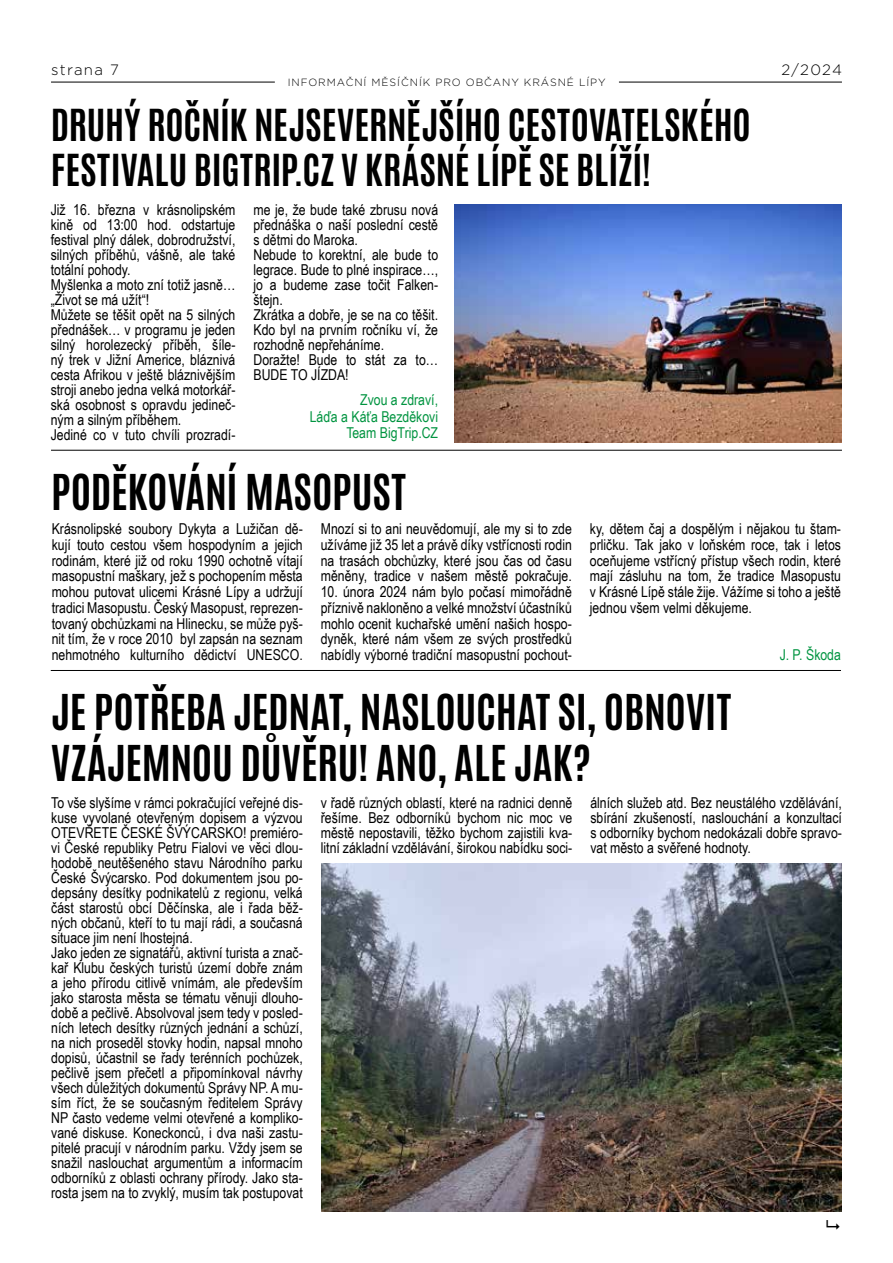
<style>
.page{position:relative;width:893px;height:1263px;background:#fff}
.page>*{position:absolute;margin:0;border:0;box-sizing:border-box;transform-origin:0 0}
.t1{font:42px/50.4px "Antonio";color:#000}
.t2{font:37.5px/45px "Antonio";color:#000}
.t3{font:15px/15px "Arial Narrow";color:#000;text-align:justify}
.t4{font:15px/16.5px "Arial Narrow";color:#009440;text-align:right}
.t5{font:300 15px "Gotham Light CE";letter-spacing:.085em;color:#000}
.t6{font:300 10.5px "Gotham Light CE";letter-spacing:.09em;color:#000}
</style>
<div class="page">
<hr style="left:51px;top:82px;width:224px;height:1px;background:#000">
<hr style="left:619px;top:82px;width:223px;height:1px;background:#000">
<img style="left:454px;top:204px;width:388px;height:238px">
<hr style="left:51px;top:450px;width:791px;height:1px;background:#000">
<hr style="left:51px;top:670px;width:790px;height:1px;background:#000">
<img style="left:322px;top:863px;width:520px;height:349px">
<p class="t5" style="left:51px;top:61px;width:70px">strana 7</p>
<p class="t5" style="left:781px;top:61px;width:62px">2/2024</p>
<p class="t6" style="left:288px;top:76px;width:319px">INFORMAČNÍ MĚSÍČNÍK PRO OBČANY KRÁSNÉ LÍPY</p>
<h2 class="t2" style="left:51px;top:103px;width:701px">DRUHÝ ROČNÍK NEJSEVERNĚJŠÍHO CESTOVATELSKÉHO<br>FESTIVALU BIGTRIP.CZ V KRÁSNÉ LÍPĚ SE BLÍŽÍ!</h2>
<p class="t3" style="left:51px;top:202px;width:186px;text-align:left">Již 16. března v krásnolipském kině od 13:00 hod. odstartuje festival plný dálek, dobrodružství, silných příběhů, vášně, ale také totální pohody.<br>Myšlenka a moto zní totiž jasně… „Život se má užít“!<br>Můžete se těšit opět na 5 silných přednášek… v programu je jeden silný horolezecký příběh, šíle&shy;ný trek v Jižní Americe, bláznivá cesta Afrikou v ještě bláznivějším stroji anebo jedna velká motorkář&shy;ská osobnost s opravdu jedineč&shy;ným a silným příběhem.<br>Jediné co v tuto chvíli prozradí-</p>
<p class="t3" style="left:253px;top:202px;width:186px;text-align:left">me je, že bude také zbrusu nová přednáška o naší poslední cestě s dětmi do Maroka.<br>Nebude to korektní, ale bude to legrace. Bude to plné inspirace…, jo a budeme zase točit Falken&shy;štejn.<br>Zkrátka a dobře, je se na co těšit.<br>Kdo byl na prvním ročníku ví, že rozhodně nepřeháníme.<br>Doražte! Bude to stát za to…<br>BUDE TO JÍZDA!</p>
<p class="t4" style="left:310px;top:391px;width:130px">Zvou a zdraví,<br>Láďa a Káťa Bezděkovi<br>Team BigTrip.CZ</p>
<h1 class="t1" style="left:51px;top:467px;width:357px">PODĚKOVÁNÍ MASOPUST</h1>
<p class="t3" style="left:52px;top:520px;width:253px;line-height:15.8px">Krásnolipské soubory Dykyta a Lužičan dě&shy;kují touto cestou všem hospodyním a jejich rodinám, které již od roku 1990 ochotně vítají masopustní maškary, jež s pochopením města mohou putovat ulicemi Krásné Lípy a udržují tradici Masopustu. Český Masopust, reprezen&shy;tovaný obchůzkami na Hlinecku, se může pyš&shy;nit tím, že v roce 2010 byl zapsán na seznam nehmotného kulturního dědictví UNESCO.</p>
<p class="t3" style="left:321px;top:520px;width:253px;line-height:15.8px">Mnozí si to ani neuvědomují, ale my si to zde užíváme již 35 let a právě díky vstřícnosti rodin na trasách obchůzky, které jsou čas od času měněny, tradice v našem městě pokračuje.</p>
<p class="t3" style="left:321px;top:583px;width:253px;line-height:15.8px">10. února 2024 nám bylo počasí mimořádně příznivě nakloněno a velké množství účastníků mohlo ocenit kuchařské umění našich hospo&shy;dyněk, které nám všem ze svých prostředků nabídly výborné tradiční masopustní pochout-</p>
<p class="t3" style="left:590px;top:520px;width:253px;line-height:15.8px">ky, dětem čaj a dospělým i nějakou tu štam&shy;prličku. Tak jako v loňském roce, tak i letos oceňujeme vstřícný přístup všech rodin, které mají zásluhu na tom, že tradice Masopustu v Krásné Lípě stále žije. Vážíme si toho a ještě jednou všem velmi děkujeme.</p>
<p class="t4" style="left:780px;top:646px;width:63px">J. P. Škoda</p>
<h1 class="t1" style="left:51px;top:688px;width:682px">JE POTŘEBA JEDNAT, NASLOUCHAT SI, OBNOVIT<br>VZÁJEMNOU DŮVĚRU! ANO, ALE JAK?</h1>
<p class="t3" style="left:51px;top:794px;width:253px;text-align:left">To vše slyšíme v rámci pokračující veřejné dis&shy;kuse vyvolané otevřeným dopisem a výzvou OTEVŘETE ČESKÉ ŠVÝCARSKO! premiéro&shy;vi České republiky Petru Fialovi ve věci dlou&shy;hodobě neutěšeného stavu Národního parku České Švýcarsko. Pod dokumentem jsou po&shy;depsány desítky podnikatelů z regionu, velká část starostů obcí Děčínska, ale i řada běž&shy;ných občanů, kteří to tu mají rádi, a současná situace jim není lhostejná.<br>Jako jeden ze signatářů, aktivní turista a znač&shy;kař Klubu českých turistů území dobře znám a jeho přírodu citlivě vnímám, ale především jako starosta města se tématu věnuji dlouho&shy;době a pečlivě. Absolvoval jsem tedy v posled&shy;ních letech desítky různých jednání a schůzí, na nich proseděl stovky hodin, napsal mnoho dopisů, účastnil se řady terénních pochůzek, pečlivě jsem přečetl a připomínkoval návrhy všech důležitých dokumentů Správy NP. A mu&shy;sím říct, že se současným ředitelem Správy NP často vedeme velmi otevřené a kompliko&shy;vané diskuse. Koneckonců, i dva naši zastu&shy;pitelé pracují v národním parku. Vždy jsem se snažil naslouchat argumentům a informacím odborníků z oblasti ochrany přírody. Jako sta&shy;rosta jsem na to zvyklý, musím tak postupovat</p>
<p class="t3" style="left:321px;top:794px;width:253px">v řadě různých oblastí, které na radnici denně řešíme. Bez odborníků bychom nic moc ve městě nepostavili, těžko bychom zajistili kva&shy;litní základní vzdělávání, širokou nabídku soci-</p>
<p class="t3" style="left:590px;top:794px;width:253px">álních služeb atd. Bez neustálého vzdělávání, sbírání zkušeností, naslouchání a konzultací s odborníky bychom nedokázali dobře spravo&shy;vat město a svěřené hodnoty.</p>
</div>
